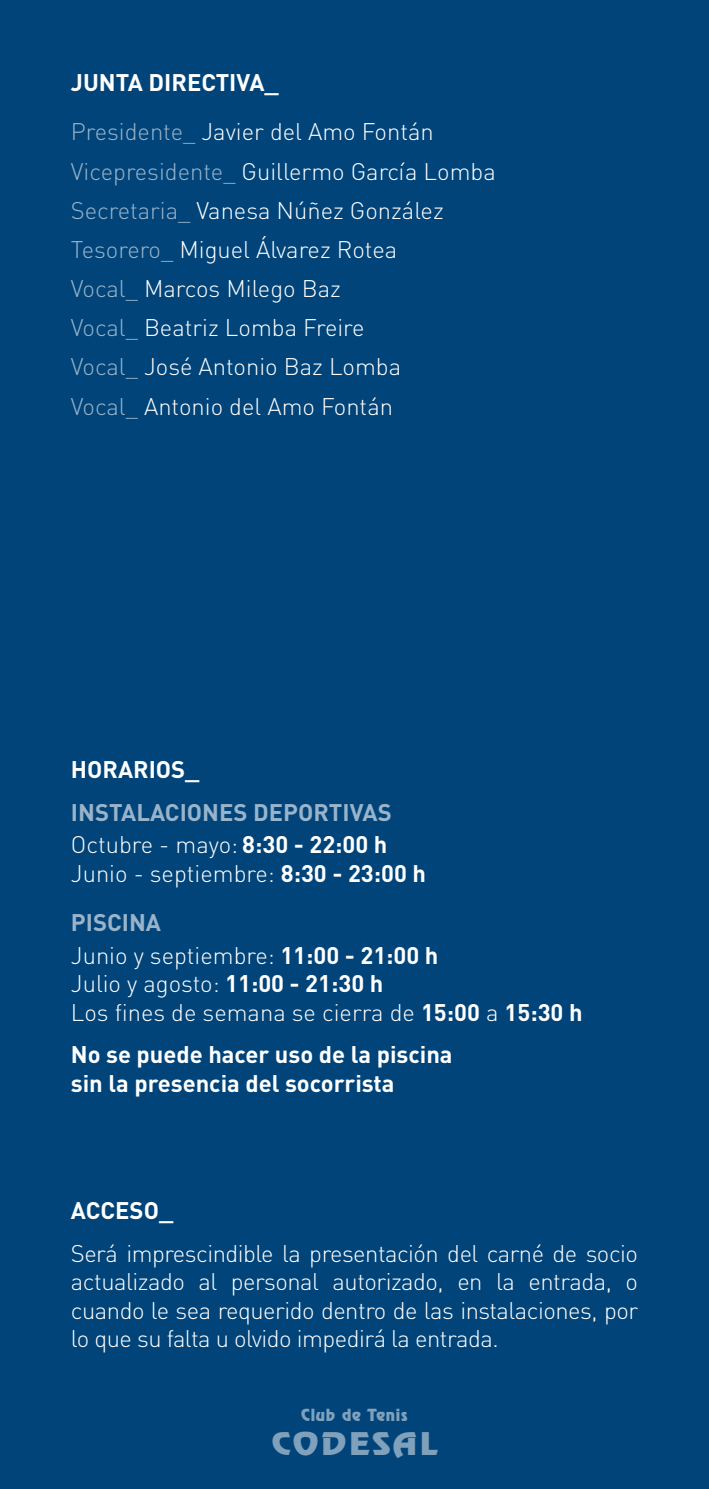
<style>
.page{position:relative;width:709px;height:1489px;background:#fff}
.page>*{position:absolute;margin:0;border:0;box-sizing:border-box;transform-origin:0 0}
.t1{font:28px "Revue Std";letter-spacing:.08em;color:#80a1bc;scale:1.15 1}
.t2{font:300 23.75px/39.2px "DIN";color:#fff}
.t3{font:700 23.75px/28.5px "DIN";color:#fff}
.t4{font:700 23.75px/32px "DIN";color:#99b4ca}
.t5{font:15px "Revue Std";letter-spacing:.05em;color:#80a1bc}
.s1{font-weight:700}
.s2{color:#99b4ca}
.s3{font-weight:300;color:#fff}
.s4{color:#fff}
.s5{font-weight:700;color:#99b4ca}
</style>
<div class="page">
<div style="left:0;top:0;width:709px;height:1488px;background:#00447a"></div>
<p class="t2" style="left:71px;top:57px;width:364px;line-height:49.8px"><span class="s1">JUNTA DIRECTIVA_<br></span><span class="s2">Presidente_</span> Javier del Amo Fontán</p>
<p class="t2" style="left:71px;top:151px;width:426px"><span class="s2">Vicepresidente_</span> Guillermo García Lomba<br><span class="s2">Secretaria_</span> Vanesa Núñez González<br><span class="s2">Tesorero_</span> Miguel Álvarez Rotea<br><span class="s2">Vocal_</span> Marcos Milego Baz<br><span class="s2">Vocal_</span> Beatriz Lomba Freire<br><span class="s2">Vocal_</span> José Antonio Baz Lomba<br><span class="s2">Vocal_</span> Antonio del Amo Fontán</p>
<p class="t3" style="left:71px;top:754px;width:130px">HORARIOS_</p>
<p class="t4" style="left:71px;top:795px;width:322px">INSTALACIONES DEPORTIVAS<br><span class="s3">Octubre - mayo:</span> <span class="s4">8:30 - 22:00 h</span></p>
<p class="t2" style="left:71px;top:848px;width:356px;line-height:49.8px">Junio - septiembre: <span class="s1">8:30 - 23:00 h<br></span><span class="s5">PISCINA</span></p>
<p class="t2" style="left:71px;top:940px;width:513px;line-height:28.5px">Junio y septiembre: <span class="s1">11:00 - 21:00 h<br></span>Julio y agosto: <span class="s1">11:00 - 21:30 h<br></span>Los fines de semana se cierra de <span class="s1">15:00</span> a <span class="s1">15:30 h</span></p>
<p class="t3" style="left:71px;top:1039px;width:383px">No se puede hacer uso de la piscina sin la presencia del socorrista</p>
<p class="t3" style="left:71px;top:1194px;width:104px">ACCESO_</p>
<p class="t2" style="left:71px;top:1238px;width:568px;line-height:28.5px;text-align:justify">Será imprescindible la presentación del carné de socio actualizado al personal autorizado, en la entrada, o cuando le sea requerido dentro de las instalaciones, por lo que su falta u olvido impedirá la entrada.</p>
<p class="t5" style="left:301px;top:1404px;width:108px">Club de Tenis</p>
<p class="t1" style="left:272px;top:1424px;width:145px">CODESAL</p>
</div>
